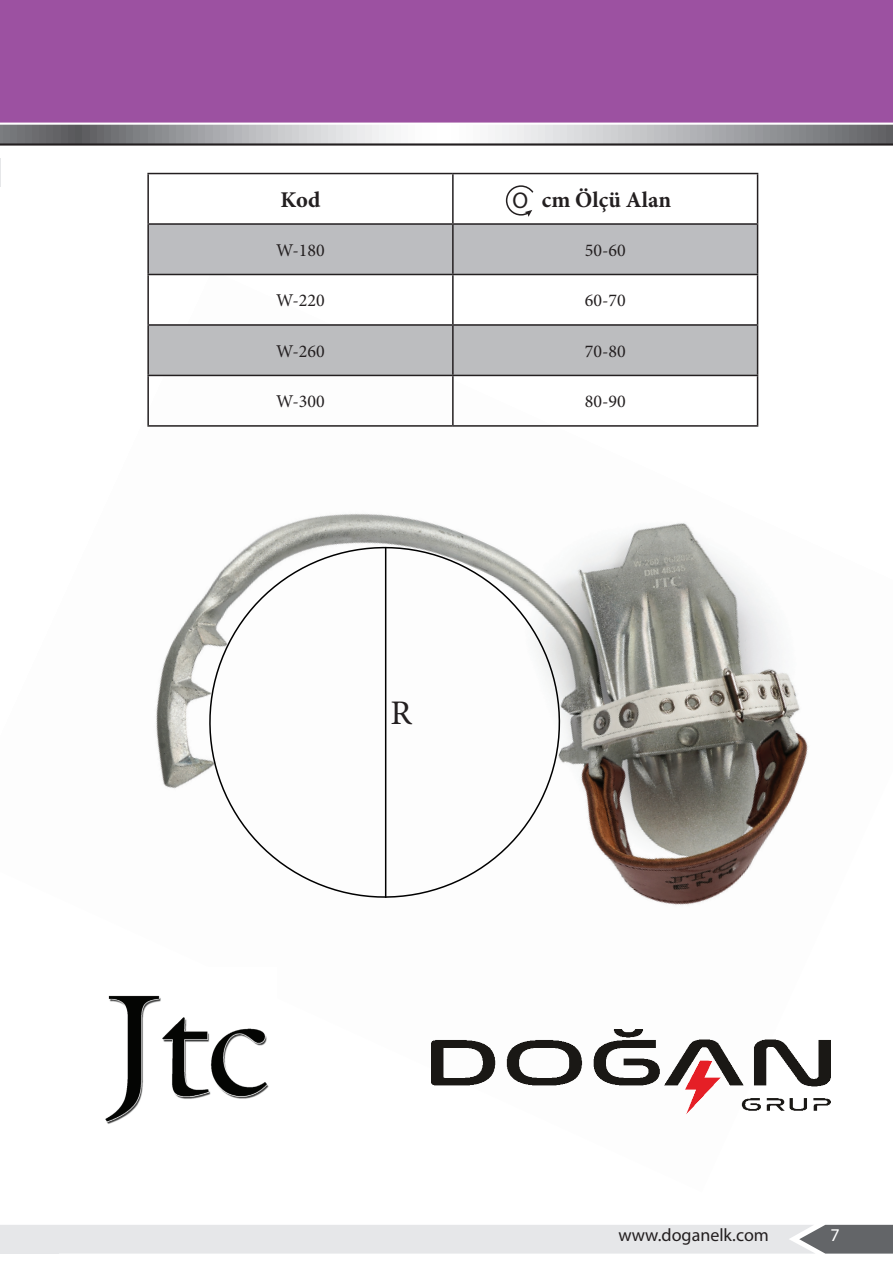
<style>
.page{position:relative;width:893px;height:1263px;background:#fff}
.page>*{position:absolute;margin:0;border:0;box-sizing:border-box;transform-origin:0 0}
.t1{font:34.5px "Minion Pro";color:#231f20}
.t2{font:22.8px "Myriad Pro";color:#231f20}
.t3{font:700 22.5px "Minion Pro";color:#231f20}
.t4{font:18px "Minion Pro";color:#231f20}
.t5{font:18px "Myriad Pro";color:#231f20}
.t6{font:18px "Myriad Pro";color:#fff}
</style>
<div class="page">
<svg style="left:0;top:1225px;width:893px;height:28px;background:#dadbdd"></svg>
<svg style="left:0;top:158px;width:1px;height:29px"></svg>
<div style="left:0;top:0;width:893px;height:134px;background:#9c51a1"></div>
<svg style="left:0;top:125px;width:893px;height:18px;background:#b1b2b4"></svg>
<hr style="left:0;top:123px;width:893px;height:2px;background:#fff">
<hr style="left:0;top:143px;width:893px;height:3px;background:#231f20">
<img style="left:149px;top:270px;width:682px;height:834px">
<svg style="left:183px;top:521px;width:403px;height:401px"></svg>
<hr style="left:385px;top:547px;width:1px;height:351px;background:#000">
<div style="left:149px;top:225px;width:608px;height:49px;background:#bcbdc0"></div>
<div style="left:149px;top:326px;width:608px;height:49px;background:#bcbdbf"></div>
<hr style="left:147px;top:173px;width:306px;height:1px;background:#231f20">
<hr style="left:147px;top:174px;width:2px;height:49px;background:#231f20">
<hr style="left:453px;top:173px;width:305px;height:1px;background:#231f20">
<hr style="left:452px;top:174px;width:2px;height:49px;background:#231f20">
<hr style="left:757px;top:174px;width:1px;height:49px;background:#231f20">
<hr style="left:147px;top:223px;width:306px;height:2px;background:#231f20">
<hr style="left:147px;top:225px;width:2px;height:49px;background:#231f20">
<hr style="left:453px;top:223px;width:305px;height:2px;background:#231f20">
<hr style="left:452px;top:225px;width:2px;height:49px;background:#231f20">
<hr style="left:757px;top:225px;width:1px;height:49px;background:#231f20">
<hr style="left:147px;top:274px;width:306px;height:1px;background:#231f20">
<hr style="left:147px;top:275px;width:2px;height:49px;background:#231f20">
<hr style="left:453px;top:274px;width:305px;height:1px;background:#231f20">
<hr style="left:452px;top:275px;width:2px;height:49px;background:#231f20">
<hr style="left:757px;top:275px;width:1px;height:49px;background:#231f20">
<hr style="left:147px;top:324px;width:306px;height:2px;background:#231f20">
<hr style="left:147px;top:326px;width:2px;height:49px;background:#231f20">
<hr style="left:453px;top:324px;width:305px;height:2px;background:#231f20">
<hr style="left:452px;top:326px;width:2px;height:49px;background:#231f20">
<hr style="left:757px;top:326px;width:1px;height:49px;background:#231f20">
<hr style="left:147px;top:375px;width:306px;height:1px;background:#231f20">
<hr style="left:147px;top:376px;width:2px;height:49px;background:#231f20">
<hr style="left:453px;top:375px;width:305px;height:1px;background:#231f20">
<hr style="left:452px;top:376px;width:2px;height:49px;background:#231f20">
<hr style="left:757px;top:376px;width:1px;height:49px;background:#231f20">
<hr style="left:147px;top:425px;width:306px;height:2px;background:#231f20">
<hr style="left:453px;top:425px;width:305px;height:2px;background:#231f20">
<img style="left:105px;top:968px;width:172px;height:156px">
<img style="left:431px;top:1029px;width:399px;height:85px">
<svg style="left:505px;top:185px;width:29px;height:32px"></svg>
<p class="t3" style="left:281px;top:184px;width:41px">Kod</p>
<p class="t3" style="left:542px;top:184px;width:131px">cm Ölçü Alan</p>
<p class="t4" style="left:276px;top:238px;width:50px">W-180</p>
<p class="t4" style="left:585px;top:238px;width:42px">50-60</p>
<p class="t4" style="left:276px;top:288px;width:50px">W-220</p>
<p class="t4" style="left:585px;top:288px;width:42px">60-70</p>
<p class="t4" style="left:276px;top:339px;width:50px">W-260</p>
<p class="t4" style="left:585px;top:339px;width:42px">70-80</p>
<p class="t4" style="left:276px;top:389px;width:50px">W-300</p>
<p class="t4" style="left:585px;top:389px;width:42px">80-90</p>
<p class="t2" style="left:512px;top:186px;width:17px">O</p>
<h1 class="t1" style="left:390px;top:690px;width:23px">R</h1>
<p class="t5" style="left:618px;top:1224px;width:152px">www.doganelk.com</p>
<p class="t6" style="left:830px;top:1223px;width:11px">7</p>
</div>
